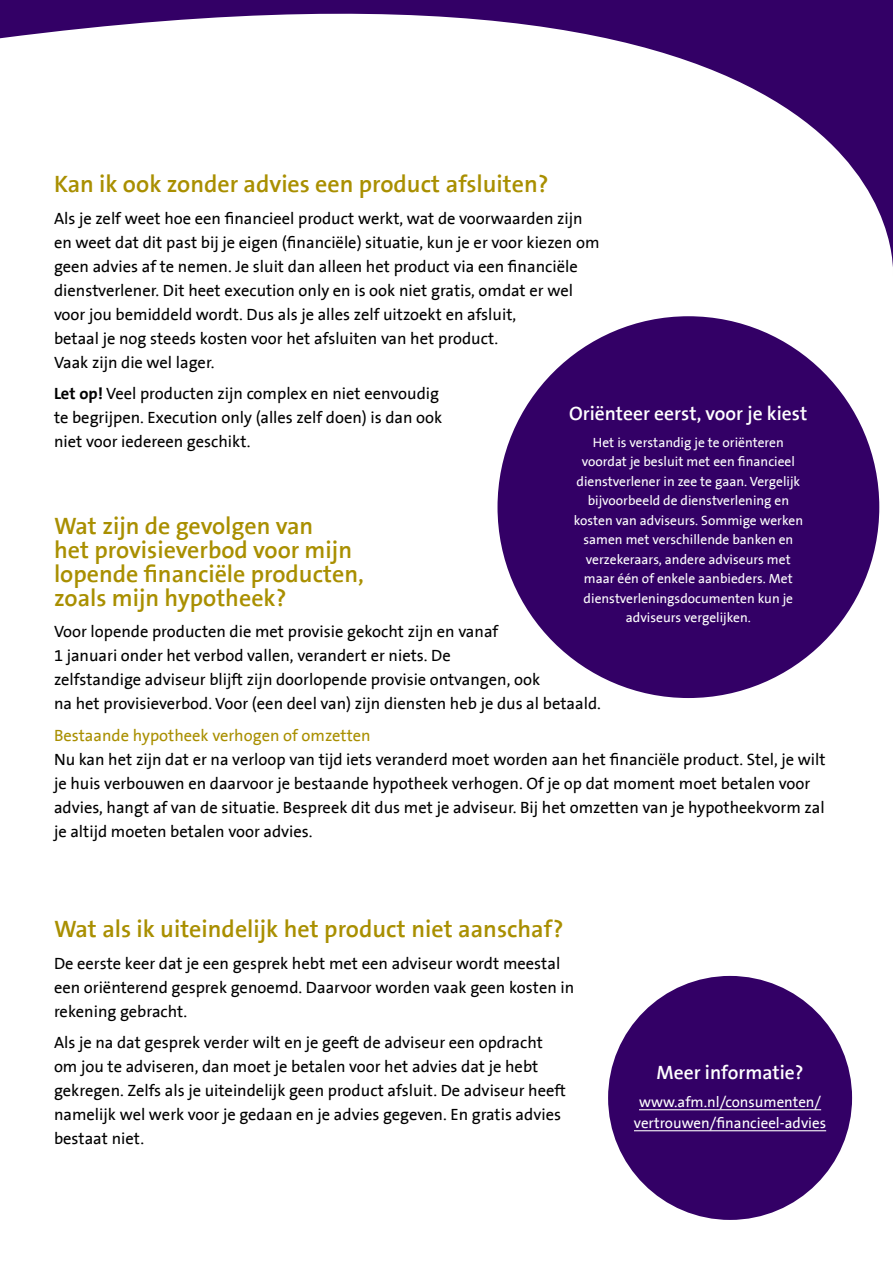
<style>
.page{position:relative;width:893px;height:1263px;background:#fff}
.page>*{position:absolute;margin:0;border:0;box-sizing:border-box;transform-origin:0 0}
.t1{font:600 24px/24px "The Sans B6";color:#a98f00}
.t2{font:600 19.5px "The Sans B6";color:#fff}
.t3{font:16.5px/24px "The Sans B5 Plain";color:#000}
.t4{font:16.5px "The Sans B5 Plain";color:#a98f00}
.t5{font:15px/21px "The Sans B5 Plain";color:#fff;text-align:center}
.t6{font:13.5px/19.5px "The Sans B5 Plain";color:#fff;text-align:center}
.s1{font-family:"The Sans B7";font-weight:700}
</style>
<div class="page">
<div style="left:608px;top:976px;width:244px;height:244px;background:#306;border-radius:50%"></div>
<hr style="left:639px;top:1109px;width:182px;height:1px;background:#fff">
<hr style="left:634px;top:1130px;width:192px;height:1px;background:#fff">
<div style="left:497px;top:316px;width:382px;height:382px;background:#306;border-radius:50%"></div>
<svg style="left:0;top:0;width:893px;height:267px"></svg>
<h1 class="t1" style="left:54px;top:173px;width:496px">Kan ik ook zonder advies een product afsluiten?</h1>
<p class="t3" style="left:54px;top:207px;width:547px">Als je zelf weet hoe een financieel product werkt, wat de voorwaarden zijn en weet dat dit past bij je eigen (financiële) situatie, kun je er voor kiezen om geen advies af te nemen. Je sluit dan alleen het product via een financiële dienstverlener. Dit heet execution only en is ook niet gratis, omdat er wel voor jou bemiddeld wordt. Dus als je alles zelf uitzoekt en afsluit,<br>betaal je nog steeds kosten voor het afsluiten van het product.<br>Vaak zijn die wel lager.</p>
<p class="t3" style="left:54px;top:382px;width:390px"><span class="s1">Let op!</span> Veel producten zijn complex en niet eenvoudig te begrijpen. Execution only (alles zelf doen) is dan ook niet voor iedereen geschikt.</p>
<p class="t2" style="left:569px;top:403px;width:240px">Oriënteer eerst, voor je kiest</p>
<p class="t6" style="left:574px;top:433px;width:231px">Het is verstandig je te oriënteren voordat je besluit met een financieel dienstverlener in zee te gaan. Vergelijk bijvoorbeeld de dienstverlening en kosten van adviseurs. Sommige werken samen met verschillende banken en verzekeraars, andere adviseurs met maar één of enkele aanbieders. Met dienstverleningsdocumenten kun je adviseurs vergelijken.</p>
<h1 class="t1" style="left:54px;top:514px;width:312px">Wat zijn de gevolgen van<br>het provisieverbod voor mijn lopende financiële producten, zoals mijn hypotheek?</h1>
<p class="t3" style="left:54px;top:620px;width:548px">Voor lopende producten die met provisie gekocht zijn en vanaf<br>1 januari onder het verbod vallen, verandert er niets. De<br>zelfstandige adviseur blijft zijn doorlopende provisie ontvangen, ook<br>na het provisieverbod. Voor (een deel van) zijn diensten heb je dus al betaald.</p>
<p class="t4" style="left:54px;top:726px;width:318px">Bestaande hypotheek verhogen of omzetten</p>
<p class="t3" style="left:54px;top:748px;width:773px">Nu kan het zijn dat er na verloop van tijd iets veranderd moet worden aan het financiële product. Stel, je wilt je huis verbouwen en daarvoor je bestaande hypotheek verhogen. Of je op dat moment moet betalen voor advies, hangt af van de situatie. Bespreek dit dus met je adviseur. Bij het omzetten van je hypotheekvorm zal je altijd moeten betalen voor advies.</p>
<h1 class="t1" style="left:54px;top:918px;width:511px">Wat als ik uiteindelijk het product niet aanschaf?</h1>
<p class="t3" style="left:54px;top:952px;width:522px">De eerste keer dat je een gesprek hebt met een adviseur wordt meestal een oriënterend gesprek genoemd. Daarvoor worden vaak geen kosten in rekening gebracht.</p>
<p class="t3" style="left:54px;top:1031px;width:514px">Als je na dat gesprek verder wilt en je geeft de adviseur een opdracht om jou te adviseren, dan moet je betalen voor het advies dat je hebt gekregen. Zelfs als je uiteindelijk geen product afsluit. De adviseur heeft namelijk wel werk voor je gedaan en je advies gegeven. En gratis advies bestaat niet.</p>
<p class="t2" style="left:657px;top:1062px;width:148px">Meer informatie?</p>
<p class="t5" style="left:634px;top:1092px;width:194px">www.afm.nl/consumenten/ vertrouwen/financieel-advies</p>
</div>
